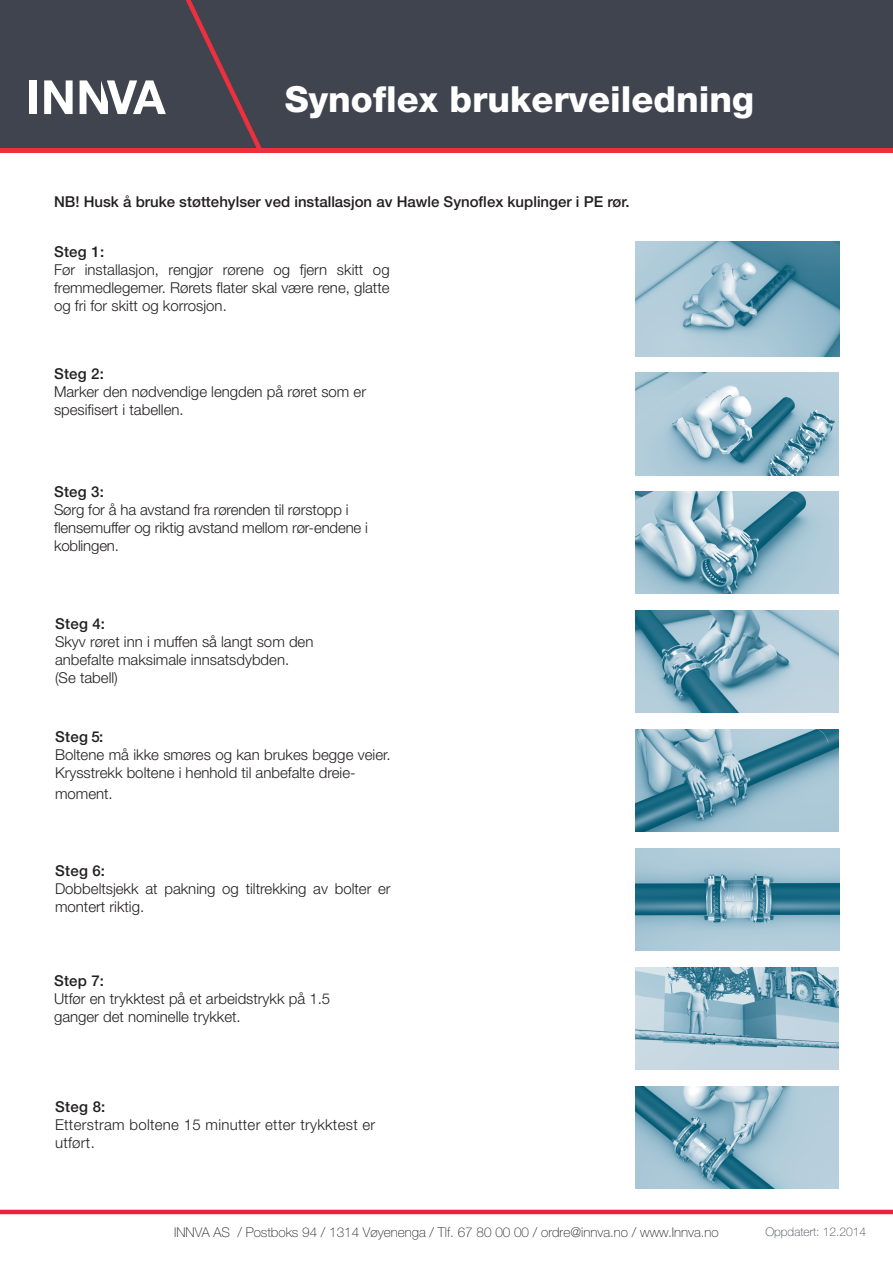
<style>
.page{position:relative;width:893px;height:1263px;background:#fff}
.page>*{position:absolute;margin:0;border:0;box-sizing:border-box;transform-origin:0 0}
.t1{font:800 36px "Helvetica Neue LT Pro";color:#fff}
.t2{font:300 15px/18px "Helvetica Neue LT Pro";color:#231f20}
.t3{font:500 15px "Helvetica Neue LT Pro";color:#231f20}
.t4{font:300 15px/18px "Helvetica Neue LT Pro";letter-spacing:.02em;color:#231f20}
.t5{font:100 13.5px "Helvetica Neue LT Pro";color:#231f20}
.t6{font:100 12px "Helvetica Neue LT Pro";color:#40444e}
</style>
<div class="page">
<hr style="left:0;top:1210px;width:893px;height:4px;background:#ed213d">
<div style="left:0;top:0;width:893px;height:149px;background:#40444e"></div>
<div style="left:30px;top:80px;width:7px;height:34px;background:#fff"></div>
<div style="left:0;top:148px;width:893px;height:5px;background:#ee2f3e"></div>
<svg style="left:44px;top:0;width:218px;height:148px"></svg>
<img style="left:635px;top:491px;width:204px;height:103px">
<img style="left:635px;top:373px;width:204px;height:102px">
<img style="left:635px;top:729px;width:204px;height:103px">
<img style="left:635px;top:610px;width:204px;height:103px">
<img style="left:635px;top:848px;width:204px;height:103px">
<img style="left:635px;top:967px;width:204px;height:103px">
<img style="left:635px;top:242px;width:204px;height:115px">
<img style="left:635px;top:1086px;width:204px;height:103px">
<p class="t1" style="left:285px;top:77px;width:471px">Synoflex brukerveiledning</p>
<p class="t3" style="left:54px;top:193px;width:577px">NB! Husk å bruke støttehylser ved installasjon av Hawle Synoflex kuplinger i PE rør.</p>
<p class="t3" style="left:54px;top:242px;width:52px">Steg 1:</p>
<p class="t2" style="left:54px;top:260px;width:337px;text-align:justify">Før installasjon, rengjør rørene og fjern skitt og fremmedlegemer. Rørets flater skal være rene, glatte og fri for skitt og korrosjon.</p>
<p class="t3" style="left:54px;top:364px;width:51px">Steg 2:</p>
<p class="t2" style="left:54px;top:382px;width:314px">Marker den nødvendige lengden på røret som er</p>
<p class="t2" style="left:54px;top:400px;width:131px">spesifisert i tabellen.</p>
<p class="t3" style="left:54px;top:483px;width:51px">Steg 3:</p>
<p class="t2" style="left:54px;top:500px;width:296px">Sørg for å ha avstand fra rørenden til rørstopp i</p>
<p class="t2" style="left:54px;top:518px;width:315px">flensemuffer og riktig avstand mellom rør-endene i</p>
<p class="t2" style="left:54px;top:536px;width:67px">koblingen.</p>
<p class="t3" style="left:55px;top:615px;width:51px">Steg 4:</p>
<p class="t2" style="left:55px;top:632px;width:260px">Skyv røret inn i muffen så langt som den</p>
<p class="t2" style="left:55px;top:650px;width:236px">anbefalte maksimale innsatsdybden.</p>
<p class="t2" style="left:55px;top:668px;width:64px">(Se tabell)</p>
<p class="t3" style="left:55px;top:728px;width:50px">Steg 5:</p>
<p class="t2" style="left:55px;top:746px;width:337px">Boltene må ikke smøres og kan brukes begge veier.<br>Krysstrekk boltene i henhold til anbefalte dreie-</p>
<p class="t2" style="left:55px;top:784px;width:59px">moment.</p>
<p class="t3" style="left:55px;top:862px;width:51px">Steg 6:</p>
<p class="t2" style="left:55px;top:879px;width:337px">Dobbeltsjekk at pakning og tiltrekking av bolter er montert riktig.</p>
<p class="t3" style="left:54px;top:972px;width:52px">Step 7:</p>
<p class="t2" style="left:54px;top:989px;width:278px">Utfør en trykktest på et arbeidstrykk på 1.5</p>
<p class="t2" style="left:54px;top:1007px;width:188px">ganger det nominelle trykket.</p>
<p class="t3" style="left:55px;top:1097px;width:52px">Steg 8:</p>
<p class="t4" style="left:55px;top:1115px;width:322px">Etterstram boltene 15 minutter etter trykktest er utført.</p>
<p class="t5" style="left:174px;top:1224px;width:546px">INNVA AS / Postboks 94 / 1314 Vøyenenga / Tlf. 67 80 00 00 / ordre@innva.no / www.Innva.no</p>
<p class="t6" style="left:765px;top:1224px;width:102px">Oppdatert: 12.2014</p>
</div>
